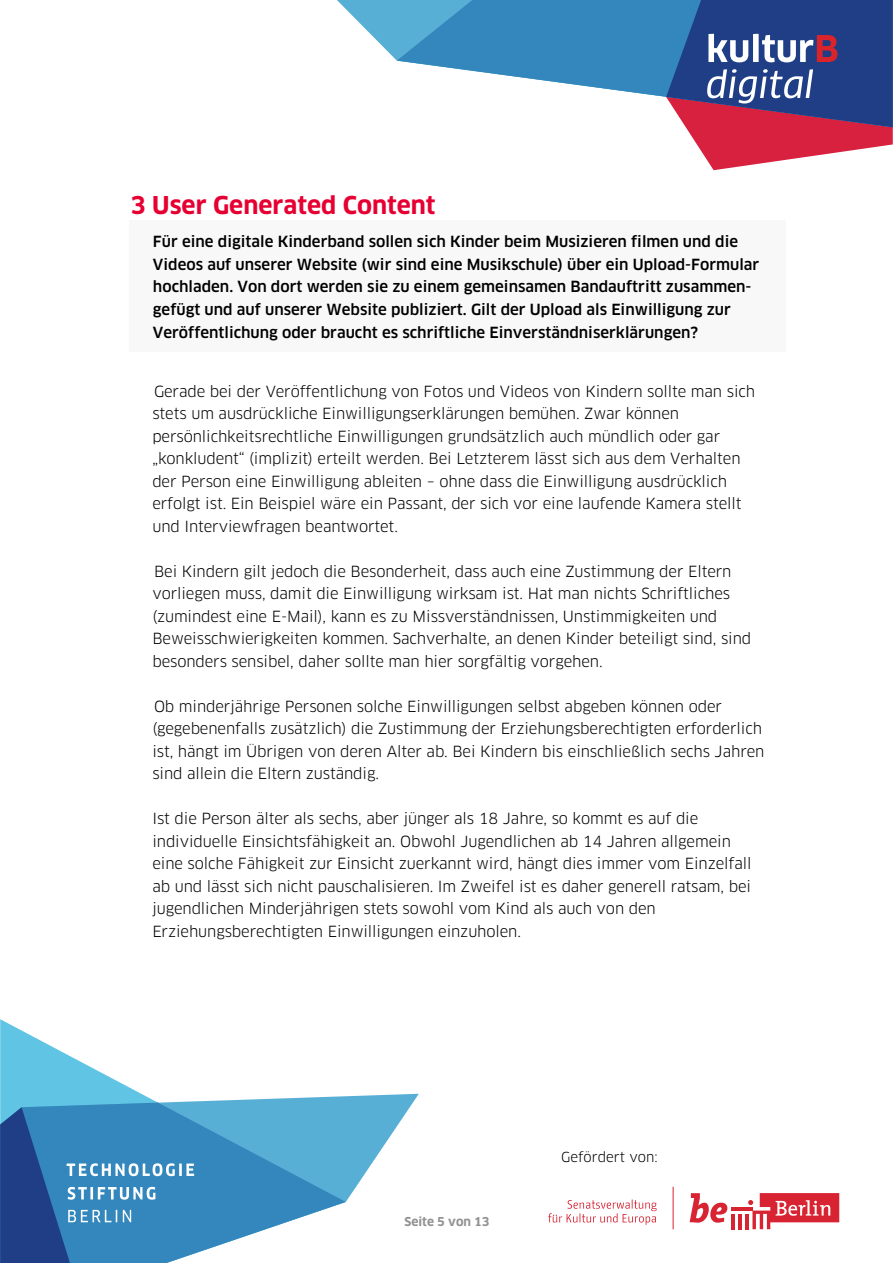
<style>
.page{position:relative;width:893px;height:1263px;background:#fff}
.page>*{position:absolute;margin:0;border:0;box-sizing:border-box;transform-origin:0 0}
.t1{font:700 24px "Clan Pro";color:#e60032}
.t2{font:15px/22.5px "Clan Pro";letter-spacing:-.01em;color:#000}
.t3{font:500 15px/22.5px "Clan Pro";color:#000}
.t4{font:13.5px "Clan Pro";color:#000}
.t5{font:700 12px "Clan Pro";color:#929292}
</style>
<div class="page">
<svg style="left:337px;top:0;width:60px;height:61px"></svg>
<svg style="left:397px;top:0;width:269px;height:97px;fill:#3487bc"></svg>
<svg style="left:0;top:1019px;width:142px;height:75px"></svg>
<svg style="left:0;top:1094px;width:419px;height:108px"></svg>
<svg style="left:0;top:1102px;width:346px;height:152px"></svg>
<svg style="left:0;top:1107px;width:194px;height:156px;background:#397cb3"></svg>
<svg style="left:666px;top:0;width:227px;height:170px;background:#72598a"></svg>
<svg style="left:690px;top:1193px;width:37px;height:30px"></svg>
<hr style="left:731px;top:1214px;width:3px;height:15px;background:#d82332">
<hr style="left:738px;top:1214px;width:3px;height:15px;background:#d82332">
<hr style="left:745px;top:1214px;width:4px;height:15px;background:#d82332">
<hr style="left:731px;top:1207px;width:21px;height:3px;background:#d82332">
<svg style="left:748px;top:1193px;width:91px;height:36px"></svg>
<hr style="left:673px;top:1187px;width:1px;height:42px;background:#d82332">
<svg style="left:548px;top:1199px;width:90px;height:23px"></svg>
<div style="left:129px;top:220px;width:656px;height:132px;background:#f8f8f8"></div>
<h1 class="t1" style="left:130px;top:191px;width:307px">3 User Generated Content</h1>
<p class="t3" style="left:153px;top:231px;width:608px">Für eine digitale Kinderband sollen sich Kinder beim Musizieren filmen und die Videos auf unserer Website (wir sind eine Musikschule) über ein Upload-Formular hochladen. Von dort werden sie zu einem gemeinsamen Bandauftritt zusammen&shy;gefügt und auf unserer Website publiziert. Gilt der Upload als Einwilligung zur Veröffentlichung oder braucht es schriftliche Einverständniserklärungen?</p>
<p class="t2" style="left:152px;top:380px;width:604px">Gerade bei der Veröffentlichung von Fotos und Videos von Kindern sollte man sich stets um ausdrückliche Einwilligungserklärungen bemühen. Zwar können persönlichkeitsrechtliche Einwilligungen grundsätzlich auch mündlich oder gar „konkludent“ (implizit) erteilt werden. Bei Letzterem lässt sich aus dem Verhalten der Person eine Einwilligung ableiten – ohne dass die Einwilligung ausdrücklich erfolgt ist. Ein Beispiel wäre ein Passant, der sich vor eine laufende Kamera stellt und Interviewfragen beantwortet.</p>
<p class="t2" style="left:152px;top:560px;width:600px">Bei Kindern gilt jedoch die Besonderheit, dass auch eine Zustimmung der Eltern vorliegen muss, damit die Einwilligung wirksam ist. Hat man nichts Schriftliches (zumindest eine E-Mail), kann es zu Missverständnissen, Unstimmigkeiten und Beweisschwierigkeiten kommen. Sachverhalte, an denen Kinder beteiligt sind, sind besonders sensibel, daher sollte man hier sorgfältig vorgehen.</p>
<p class="t2" style="left:152px;top:695px;width:614px">Ob minderjährige Personen solche Einwilligungen selbst abgeben können oder (gegebenenfalls zusätzlich) die Zustimmung der Erziehungsberechtigten erforderlich ist, hängt im Übrigen von deren Alter ab. Bei Kindern bis einschließlich sechs Jahren sind allein die Eltern zuständig.</p>
<p class="t2" style="left:152px;top:807px;width:601px">Ist die Person älter als sechs, aber jünger als 18 Jahre, so kommt es auf die individuelle Einsichtsfähigkeit an. Obwohl Jugendlichen ab 14 Jahren allgemein eine solche Fähigkeit zur Einsicht zuerkannt wird, hängt dies immer vom Einzelfall ab und lässt sich nicht pauschalisieren. Im Zweifel ist es daher generell ratsam, bei jugendlichen Minderjährigen stets sowohl vom Kind als auch von den Erziehungsberechtigten Einwilligungen einzuholen.</p>
<p class="t5" style="left:404px;top:1215px;width:87px">Seite 5 von 13</p>
<p class="t4" style="left:561px;top:1149px;width:98px">Gefördert von:</p>
</div>
